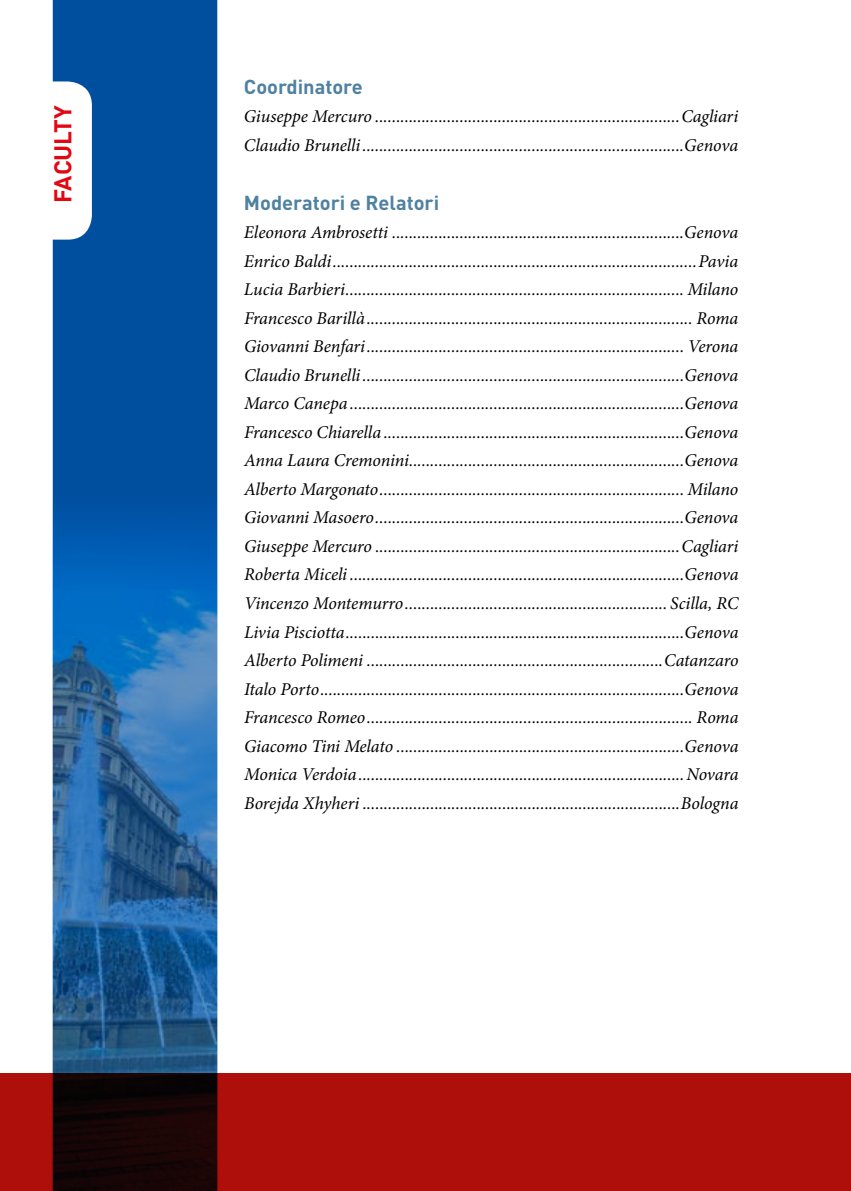
<style>
.page{position:relative;width:851px;height:1191px;background:#fff}
.page>*{position:absolute;margin:0;border:0;box-sizing:border-box;transform-origin:0 0}
.t1{font:700 24px "DIN";letter-spacing:-.005em;color:#e30613}
.t2{font:700 20px "DIN";color:#4f81a1}
.t3{font:italic 18px/28.6px "Minion Pro";letter-spacing:-.005em;color:#000}
</style>
<div class="page">
<svg style="left:53px;top:0;width:164px;height:450px;background:#145da6"></svg>
<img style="left:53px;top:450px;width:164px;height:622px">
<svg style="left:0;top:1072px;width:850px;height:119px;background:#930f0b"></svg>
<h1 class="t1" style="left:47px;top:203px;width:100px;rotate:-90deg">FACULTY</h1>
<p class="t2" style="left:244px;top:73px;width:120px">Coordinatore</p>
<p class="t3" style="left:244px;top:102px;width:496px">Giuseppe Mercuro ........................................................................Cagliari<br>Claudio Brunelli............................................................................Genova</p>
<p class="t2" style="left:244px;top:189px;width:197px">Moderatori e Relatori</p>
<p class="t3" style="left:244px;top:218px;width:496px;text-align:justify">Eleonora Ambrosetti .....................................................................Genova Enrico Baldi......................................................................................Pavia Lucia Barbieri................................................................................ Milano Francesco Barillà............................................................................. Roma Giovanni Benfari........................................................................... Verona Claudio Brunelli............................................................................Genova Marco Canepa ...............................................................................Genova Francesco Chiarella .......................................................................Genova Anna Laura Cremonini.................................................................Genova Alberto Margonato........................................................................ Milano Giovanni Masoero.........................................................................Genova Giuseppe Mercuro ........................................................................Cagliari Roberta Miceli ...............................................................................Genova Vincenzo Montemurro.............................................................. Scilla, RC Livia Pisciotta................................................................................Genova Alberto Polimeni ......................................................................Catanzaro Italo Porto......................................................................................Genova Francesco Romeo............................................................................. Roma Giacomo Tini Melato ....................................................................Genova Monica Verdoia.............................................................................Novara Borejda Xhyheri ...........................................................................Bologna</p>
</div>
